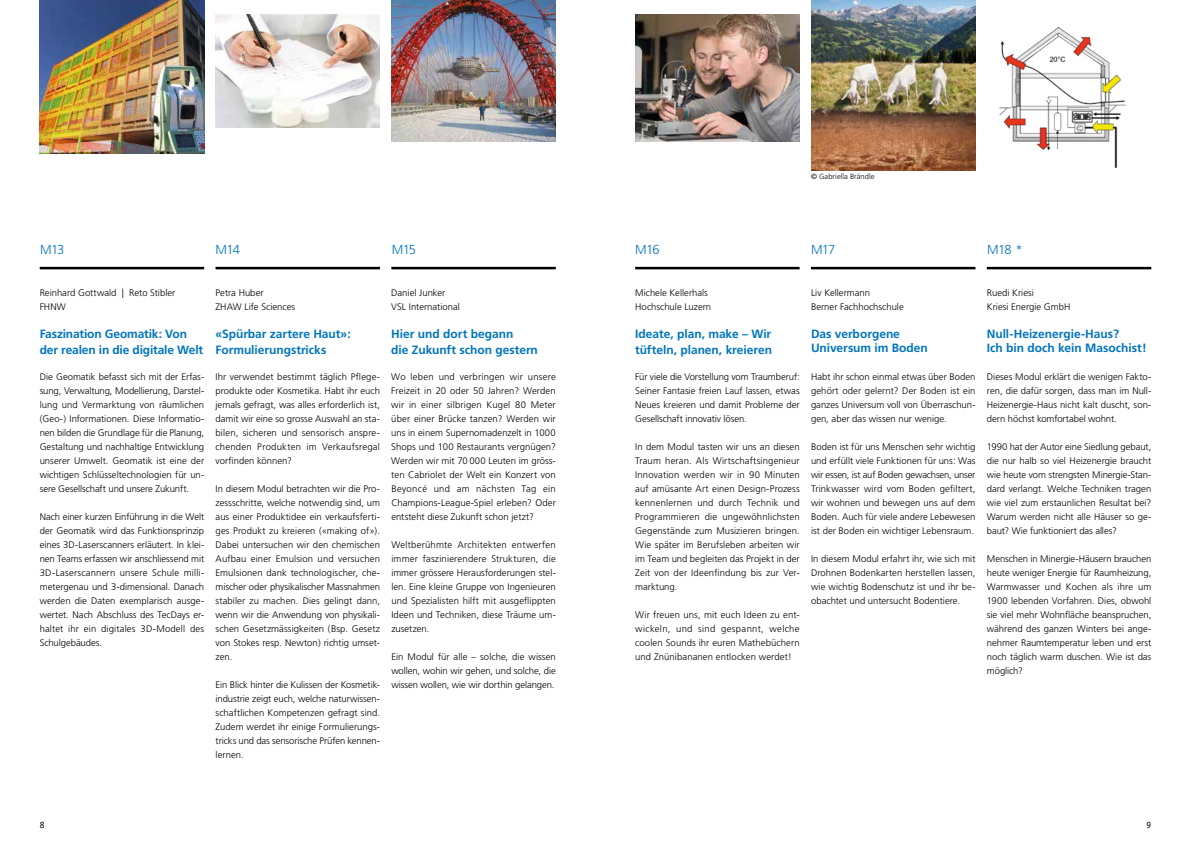
<style>
.page{position:relative;width:1191px;height:842px;background:#fff}
.page>*{position:absolute;margin:0;border:0;box-sizing:border-box;transform-origin:0 0}
.t1{font:300 13px "Frutiger CE";letter-spacing:-.055em;color:#0075bf}
.t2{font:700 12px/16px "Frutiger CE";letter-spacing:-.005em;color:#0075bf}
.t3{font:300 9.5px/14px "Frutiger CE";color:#000;text-align:justify}
.t4{font:9.5px "Officina Sans";color:#000}
.t5{font:300 7.5px "Frutiger CE";letter-spacing:.01em;color:#000}
</style>
<div class="page">
<img style="left:999px;top:27px;width:127px;height:140px">
<img style="left:811px;top:0;width:164px;height:170px">
<img style="left:635px;top:14px;width:164px;height:128px">
<img style="left:40px;top:0;width:164px;height:153px">
<img style="left:215px;top:14px;width:165px;height:114px">
<img style="left:391px;top:0;width:165px;height:142px">
<hr style="left:391px;top:267px;width:165px;height:2px;background:#000">
<hr style="left:986px;top:267px;width:165px;height:2px;background:#000">
<hr style="left:40px;top:267px;width:164px;height:2px;background:#000">
<hr style="left:635px;top:267px;width:164px;height:2px;background:#000">
<hr style="left:215px;top:267px;width:165px;height:2px;background:#000">
<hr style="left:811px;top:267px;width:164px;height:2px;background:#000">
<p class="t5" style="left:811px;top:172px;width:65px">© Gabriella Brändle</p>
<h1 class="t1" style="left:40px;top:242px;width:26px">M13</h1>
<h1 class="t1" style="left:215px;top:242px;width:26px">M14</h1>
<h1 class="t1" style="left:392px;top:242px;width:26px">M15</h1>
<h1 class="t1" style="left:635px;top:242px;width:26px">M16</h1>
<h1 class="t1" style="left:811px;top:242px;width:26px">M17</h1>
<h1 class="t1" style="left:987px;top:242px;width:37px">M18 *</h1>
<p class="t3" style="left:40px;top:286px;width:137px">Reinhard Gottwald | Reto Stibler<br>FHNW</p>
<p class="t2" style="left:40px;top:326px;width:165px">Faszination Geomatik: Von der realen in die digitale Welt</p>
<p class="t3" style="left:40px;top:370px;width:166px">Die Geomatik befasst sich mit der Erfas&shy;sung, Verwaltung, Modellierung, Darstel&shy;lung und Vermarktung von räumlichen (Geo-) Informationen. Diese Informatio&shy;nen bilden die Grundlage für die Planung, Gestaltung und nachhaltige Entwicklung unserer Umwelt. Geomatik ist eine der wichtigen Schlüsseltechnologien für un&shy;sere Gesellschaft und unsere Zukunft.</p>
<p class="t3" style="left:40px;top:510px;width:166px">Nach einer kurzen Einführung in die Welt der Geomatik wird das Funktionsprinzip eines 3D-Laserscanners erläutert. In klei&shy;nen Teams erfassen wir anschliessend mit 3D-Laserscannern unsere Schule milli&shy;metergenau und 3-dimensional. Danach werden die Daten exemplarisch ausge&shy;wertet. Nach Abschluss des TecDays er&shy;haltet ihr ein digitales 3D-Modell des Schulgebäudes.</p>
<p class="t3" style="left:215px;top:286px;width:81px">Petra Huber<br>ZHAW Life Sciences</p>
<p class="t2" style="left:215px;top:326px;width:137px">«Spürbar zartere Haut»:<br>Formulierungstricks</p>
<p class="t3" style="left:215px;top:370px;width:166px">Ihr verwendet bestimmt täglich Pflege&shy;produkte oder Kosmetika. Habt ihr euch jemals gefragt, was alles erforderlich ist, damit wir eine so grosse Auswahl an sta&shy;bilen, sicheren und sensorisch anspre&shy;chenden Produkten im Verkaufsregal vorfinden können?</p>
<p class="t3" style="left:215px;top:482px;width:166px">In diesem Modul betrachten wir die Pro&shy;zessschritte, welche notwendig sind, um aus einer Produktidee ein verkaufsferti&shy;ges Produkt zu kreieren («making of»).<br>Dabei untersuchen wir den chemischen Aufbau einer Emulsion und versuchen Emulsionen dank technologischer, che&shy;mischer oder physikalischer Massnahmen stabiler zu machen. Dies gelingt dann, wenn wir die Anwendung von physikali&shy;schen Gesetzmässigkeiten (Bsp. Gesetz von Stokes resp. Newton) richtig umset&shy;zen.</p>
<p class="t3" style="left:215px;top:678px;width:166px">Ein Blick hinter die Kulissen der Kosmetik&shy;industrie zeigt euch, welche naturwissen&shy;schaftlichen Kompetenzen gefragt sind.<br>Zudem werdet ihr einige Formulierungs&shy;tricks und das sensorische Prüfen kennen&shy;lernen.</p>
<p class="t3" style="left:391px;top:286px;width:70px">Daniel Junker<br>VSL International</p>
<p class="t2" style="left:391px;top:326px;width:148px">Hier und dort begann<br>die Zukunft schon gestern</p>
<p class="t3" style="left:391px;top:370px;width:166px">Wo leben und verbringen wir unsere Freizeit in 20 oder 50 Jahren? Werden wir in einer silbrigen Kugel 80 Meter über einer Brücke tanzen? Werden wir uns in einem Supernomadenzelt in 1000<br>Shops und 100 Restaurants vergnügen?<br>Werden wir mit 70 000 Leuten im gröss&shy;ten Cabriolet der Welt ein Konzert von Beyoncé und am nächsten Tag ein Champions-League-Spiel erleben? Oder entsteht diese Zukunft schon jetzt?</p>
<p class="t3" style="left:391px;top:538px;width:166px">Weltberühmte Architekten entwerfen immer faszinierendere Strukturen, die immer grössere Herausforderungen stel&shy;len. Eine kleine Gruppe von Ingenieuren und Spezialisten hilft mit ausgeflippten Ideen und Techniken, diese Träume um&shy;zusetzen.</p>
<p class="t3" style="left:391px;top:650px;width:166px">Ein Modul für alle – solche, die wissen wollen, wohin wir gehen, und solche, die wissen wollen, wie wir dorthin gelangen.</p>
<p class="t3" style="left:635px;top:286px;width:78px">Michele Kellerhals<br>Hochschule Luzern</p>
<p class="t2" style="left:635px;top:326px;width:139px">Ideate, plan, make – Wir tüfteln, planen, kreieren</p>
<p class="t3" style="left:635px;top:370px;width:166px">Für viele die Vorstellung vom Traumberuf:<br>Seiner Fantasie freien Lauf lassen, etwas Neues kreieren und damit Probleme der Gesellschaft innovativ lösen.</p>
<p class="t3" style="left:635px;top:440px;width:166px">In dem Modul tasten wir uns an diesen Traum heran. Als Wirtschaftsingenieur Innovation werden wir in 90 Minuten auf amüsante Art einen Design-Prozess kennenlernen und durch Technik und Programmieren die ungewöhnlichsten Gegenstände zum Musizieren bringen.<br>Wie später im Berufsleben arbeiten wir im Team und begleiten das Projekt in der Zeit von der Ideenfindung bis zur Ver&shy;marktung.</p>
<p class="t3" style="left:635px;top:608px;width:166px">Wir freuen uns, mit euch Ideen zu ent&shy;wickeln, und sind gespannt, welche coolen Sounds ihr euren Mathebüchern und Znünibananen entlocken werdet!</p>
<p class="t3" style="left:811px;top:286px;width:94px">Liv Kellermann<br>Berner Fachhochschule</p>
<p class="t2" style="left:811px;top:327px;width:118px;line-height:14px">Das verborgene<br>Universum im Boden</p>
<p class="t3" style="left:811px;top:370px;width:166px">Habt ihr schon einmal etwas über Boden gehört oder gelernt? Der Boden ist ein ganzes Universum voll von Überraschun&shy;gen, aber das wissen nur wenige.</p>
<p class="t3" style="left:811px;top:440px;width:166px">Boden ist für uns Menschen sehr wichtig und erfüllt viele Funktionen für uns: Was wir essen, ist auf Boden gewachsen, unser Trinkwasser wird vom Boden gefiltert, wir wohnen und bewegen uns auf dem Boden. Auch für viele andere Lebewesen ist der Boden ein wichtiger Lebensraum.</p>
<p class="t3" style="left:811px;top:552px;width:166px">In diesem Modul erfahrt ihr, wie sich mit Drohnen Bodenkarten herstellen lassen, wie wichtig Bodenschutz ist und ihr be&shy;obachtet und untersucht Bodentiere.</p>
<p class="t3" style="left:986px;top:286px;width:85px">Ruedi Kriesi<br>Kriesi Energie GmbH</p>
<p class="t2" style="left:986px;top:327px;width:161px;line-height:14px">Null-Heizenergie-Haus?<br>Ich bin doch kein Masochist!</p>
<p class="t3" style="left:986px;top:370px;width:166px">Dieses Modul erklärt die wenigen Fakto&shy;ren, die dafür sorgen, dass man im Null-Heizenergie-Haus nicht kalt duscht, son&shy;dern höchst komfortabel wohnt.</p>
<p class="t3" style="left:986px;top:440px;width:166px">1990 hat der Autor eine Siedlung gebaut, die nur halb so viel Heizenergie braucht wie heute vom strengsten Minergie-Stan&shy;dard verlangt. Welche Techniken tragen wie viel zum erstaunlichen Resultat bei?<br>Warum werden nicht alle Häuser so ge&shy;baut? Wie funktioniert das alles?</p>
<p class="t3" style="left:986px;top:552px;width:166px">Menschen in Minergie-Häusern brauchen heute weniger Energie für Raumheizung, Warmwasser und Kochen als ihre um 1900 lebenden Vorfahren. Dies, obwohl sie viel mehr Wohnfläche beanspruchen, während des ganzen Winters bei ange&shy;nehmer Raumtemperatur leben und erst noch täglich warm duschen. Wie ist das möglich?</p>
<p class="t4" style="left:40px;top:819px;width:6px">8</p>
<p class="t4" style="left:1146px;top:819px;width:6px">9</p>
</div>
